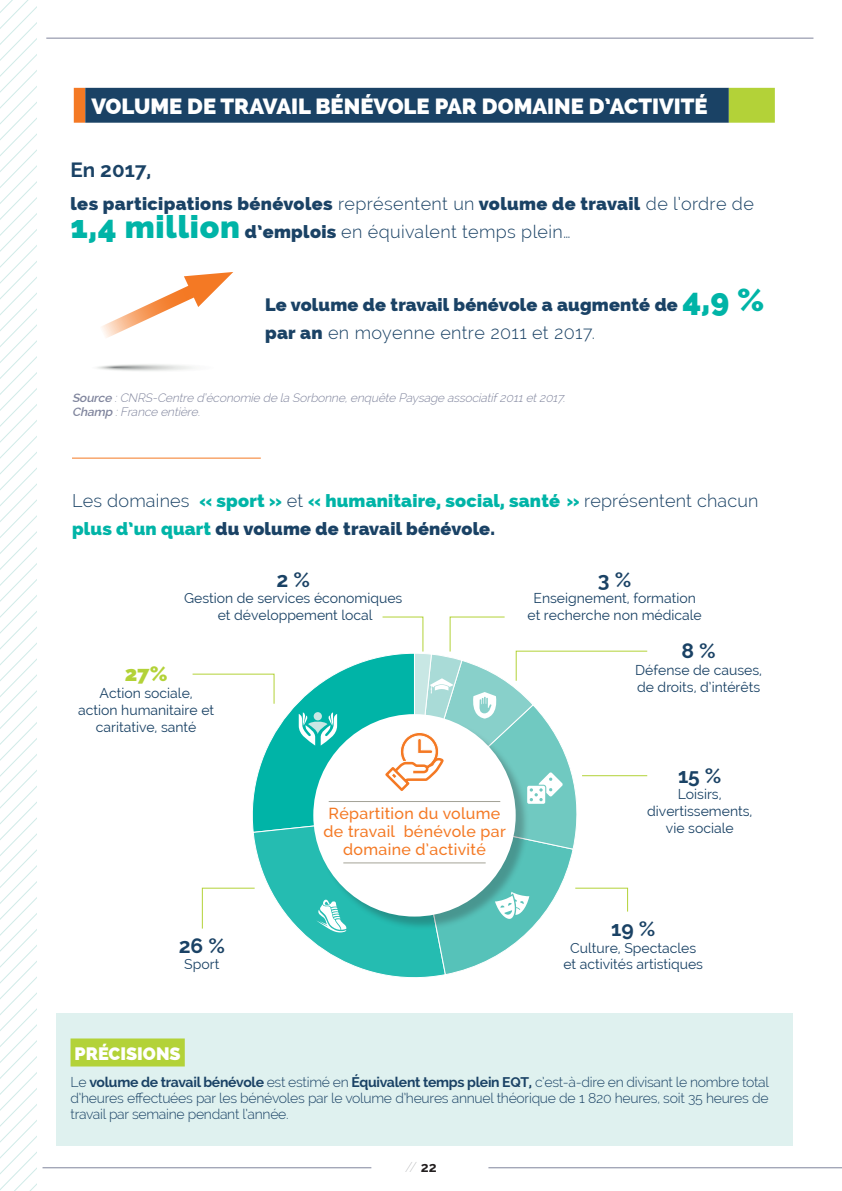
<style>
.page{position:relative;width:842px;height:1191px;background:#fff}
.page>*{position:absolute;margin:0;border:0;box-sizing:border-box;transform-origin:0 0}
.t1{font:800 22px "Raleway";color:#fff}
.t2{font:700 21px "Raleway";color:#1a4265}
.t3{font:800 21px "Raleway";color:#b3d238}
.t4{font:700 20.6px "Raleway";color:#1a4265}
.t5{font:800 18px/28px "Raleway";letter-spacing:.01em;color:#1a4265}
.t6{font:800 18px/28px "Raleway";letter-spacing:.01em;color:#00b4a7}
.t7{font:800 18px "Raleway";color:#fff}
.t8{font:500 16px/18px "Raleway";letter-spacing:.02em;color:#f47924;text-align:center}
.t9{font:14px/16.8px "Raleway";color:#1a4265;text-align:center}
.t10{font:300 14px/16px "Raleway";letter-spacing:-.02em;color:#1a4265;text-align:justify}
.t11{font:100 14px "Raleway";color:#939598}
.t12{font:italic 300 12px/14.4px "Raleway";color:#80859d}
.s1{font-weight:300}
.s2{font-size:32px;color:#00b4a7}
.s3{font-weight:600}
.s4{font-weight:300;color:#1a4265}
.s5{color:#1a4265}
.s6{font-weight:700}
.s7{font-weight:700;color:#231f20}
</style>
<div class="page">
<svg style="left:0;top:0;width:37px;height:1191px"></svg>
<hr style="left:488px;top:1167px;width:354px;height:1px;background:#80859d">
<hr style="left:43px;top:1167px;width:328px;height:1px;background:#80859d">
<div style="left:56px;top:1013px;width:737px;height:132px;background:#dff1ef"></div>
<div style="left:71px;top:1038px;width:114px;height:28px;background:#b3d238"></div>
<div style="left:74px;top:88px;width:11px;height:35px;background:#f47924"></div>
<div style="left:85px;top:88px;width:644px;height:35px;background:#1a4265"></div>
<div style="left:729px;top:88px;width:46px;height:35px;background:#b3d238"></div>
<hr style="left:72px;top:457px;width:189px;height:1px;background:#f47924">
<svg style="left:192px;top:616px;width:456px;height:362px"></svg>
<svg style="left:101px;top:272px;width:132px;height:66px"></svg>
<hr style="left:46px;top:38px;width:767px;height:1px;background:#80859d">
<h1 class="t1" style="left:91px;top:93px;width:618px">VOLUME DE TRAVAIL BÉNÉVOLE PAR DOMAINE D’ACTIVITÉ</h1>
<h3 class="t4" style="left:71px;top:158px;width:82px">En 2017,</h3>
<p class="t5" style="left:71px;top:189px;width:685px">les participations bénévoles <span class="s1">représentent un</span> volume de travail <span class="s1">de l’ordre de<br></span><span class="s2">1,4 million</span> d’emplois <span class="s1">en équivalent temps plein…</span></p>
<p class="t5" style="left:265px;top:291px;width:501px">Le volume de travail bénévole a augmenté de <span class="s2">4,9 % </span>par an <span class="s1">en moyenne entre 2011 et 2017.</span></p>
<p class="t12" style="left:72px;top:390px;width:497px"><span class="s3">Source</span> :CNRS-Centre d’économie de la Sorbonne,enquête Paysage associatif2011et2017.<br><span class="s3">Champ</span> :France entière.</p>
<p class="t6" style="left:72px;top:487px;width:688px"><span class="s4">Les domaines</span> « sport » <span class="s4">et</span> « humanitaire, social, santé » <span class="s4">représentent chacun </span>plus d’un quart <span class="s5">du volume de travail bénévole.</span></p>
<h2 class="t2" style="left:276px;top:567px;width:35px">2 %</h2>
<p class="t9" style="left:184px;top:590px;width:220px">Gestion de services économiques et développement local</p>
<h2 class="t3" style="left:125px;top:661px;width:44px">27%</h2>
<p class="t9" style="left:78px;top:684px;width:137px">Action sociale, action humanitaire et caritative, santé</p>
<p class="t8" style="left:323px;top:804px;width:184px">Répartition du volume de travail bénévole par domaine d’activité</p>
<h2 class="t2" style="left:598px;top:567px;width:35px">3 %</h2>
<p class="t9" style="left:527px;top:590px;width:176px">Enseignement, formation et recherche non médicale</p>
<h2 class="t2" style="left:681px;top:639px;width:36px">8 %</h2>
<p class="t9" style="left:635px;top:661px;width:128px;text-align:left">Défense de causes, de droits, d’intérêts</p>
<h2 class="t2" style="left:678px;top:763px;width:45px">15 %</h2>
<p class="t9" style="left:647px;top:786px;width:107px">Loisirs, divertissements, vie sociale</p>
<h2 class="t2" style="left:179px;top:933px;width:48px">26 %</h2>
<p class="t9" style="left:184px;top:956px;width:37px">Sport</p>
<h2 class="t2" style="left:611px;top:916px;width:46px">19 %</h2>
<p class="t9" style="left:563px;top:939px;width:141px">Culture, Spectacles et activités artistiques</p>
<p class="t7" style="left:75px;top:1042px;width:108px">PRÉCISIONS</p>
<p class="t10" style="left:71px;top:1073px;width:700px">Le <span class="s6">volume de travail bénévole</span> est estimé en <span class="s6">Équivalent temps plein EQT,</span> c’est-à-dire en divisant le nombre total d’heures effectuées par les bénévoles par le volume d’heures annuel théorique de 1 820 heures, soit 35 heures de travail par semaine pendant l’année.</p>
<p class="t11" style="left:405px;top:1158px;width:33px">// <span class="s7">22</span></p>
</div>
